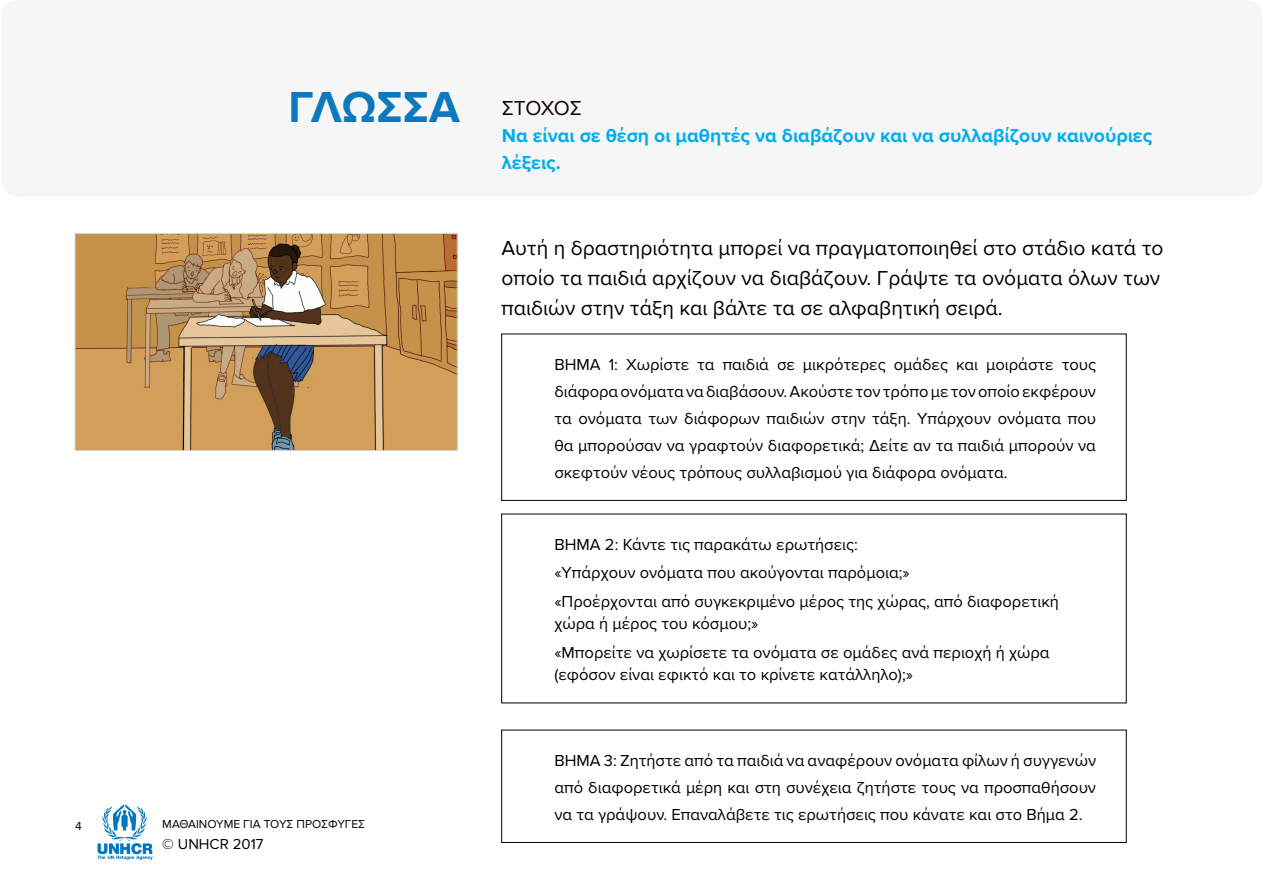
<style>
.page{position:relative;width:1263px;height:893px;background:#fff}
.page>*{position:absolute;margin:0;border:0;box-sizing:border-box;transform-origin:0 0}
.t1{font:700 45px "Proxima Nova";color:#0e78bf}
.t2{font:21px/30px "Proxima Nova";color:#000}
.t3{font:21px "Proxima Nova";letter-spacing:-.025em;color:#150000}
.t4{font:700 19.5px/27px "Proxima Nova";color:#00aeef}
.t5{font:16.5px/27px "Proxima Nova";color:#000;text-align:justify}
.t6{font:15px "Proxima Nova";color:#000}
.t7{font:12px "Proxima Nova";color:#000}
</style>
<div class="page">
<div style="left:1px;top:0;width:1262px;height:197px;background:#f2f2f2;border-radius:18px"></div>
<div style="left:501px;top:334px;width:625px;height:167px;border:1px solid #000"></div>
<img style="left:77px;top:235px;width:378px;height:214px">
<div style="left:75px;top:233px;width:382px;height:218px;border:1px solid #d6d4d4"></div>
<div style="left:501px;top:730px;width:625px;height:113px;border:1px solid #000"></div>
<svg style="left:97px;top:805px;width:56px;height:55px"></svg>
<p class="t7" style="left:75px;top:819px;width:8px">4</p>
<p class="t1" style="left:288px;top:81px;width:173px">ΓΛΩΣΣΑ</p>
<p class="t7" style="left:162px;top:817px;width:204px">ΜΑΘΑΙΝΟΥΜΕ ΓΙΑ ΤΟΥΣ ΠΡΟΣΦΥΓΕΣ</p>
<p class="t6" style="left:162px;top:836px;width:103px">© UNHCR 2017</p>
<p class="t3" style="left:502px;top:96px;width:82px">ΣΤΟΧΟΣ</p>
<p class="t4" style="left:502px;top:123px;width:652px">Να είναι σε θέση οι μαθητές να διαβάζουν και να συλλαβίζουν καινούριες λέξεις.</p>
<p class="t2" style="left:501px;top:233px;width:663px">Αυτή η δραστηριότητα μπορεί να πραγματοποιηθεί στο στάδιο κατά το οποίο τα παιδιά αρχίζουν να διαβάζουν. Γράψτε τα ονόματα όλων των παιδιών στην τάξη και βάλτε τα σε αλφαβητική σειρά.</p>
<p class="t5" style="left:554px;top:351px;width:543px">ΒΗΜΑ 1: Χωρίστε τα παιδιά σε μικρότερες ομάδες και μοιράστε τους διάφορα ονόματα να διαβάσουν. Ακούστε τον τρόπο με τον οποίο εκφέρουν τα ονόματα των διάφορων παιδιών στην τάξη. Υπάρχουν ονόματα που θα μπορούσαν να γραφτούν διαφορετικά; Δείτε αν τα παιδιά μπορούν να σκεφτούν νέους τρόπους συλλαβισμού για διάφορα ονόματα.</p>
<p class="t5" style="left:554px;top:531px;width:305px">ΒΗΜΑ 2: Κάντε τις παρακάτω ερωτήσεις:</p>
<p class="t5" style="left:554px;top:559px;width:357px">«Υπάρχουν ονόματα που ακούγονται παρόμοια;»</p>
<p class="t5" style="left:554px;top:590px;width:506px;line-height:22.5px">«Προέρχονται από συγκεκριμένο μέρος της χώρας, από διαφορετική χώρα ή μέρος του κόσμου;»</p>
<p class="t5" style="left:554px;top:641px;width:497px;line-height:22.5px">«Μπορείτε να χωρίσετε τα ονόματα σε ομάδες ανά περιοχή ή χώρα (εφόσον είναι εφικτό και το κρίνετε κατάλληλο);»</p>
<p class="t5" style="left:554px;top:747px;width:543px">ΒΗΜΑ 3: Ζητήστε από τα παιδιά να αναφέρουν ονόματα φίλων ή συγγενών από διαφορετικά μέρη και στη συνέχεια ζητήστε τους να προσπαθήσουν να τα γράψουν. Επαναλάβετε τις ερωτήσεις που κάνατε και στο Βήμα 2.</p>
</div>
